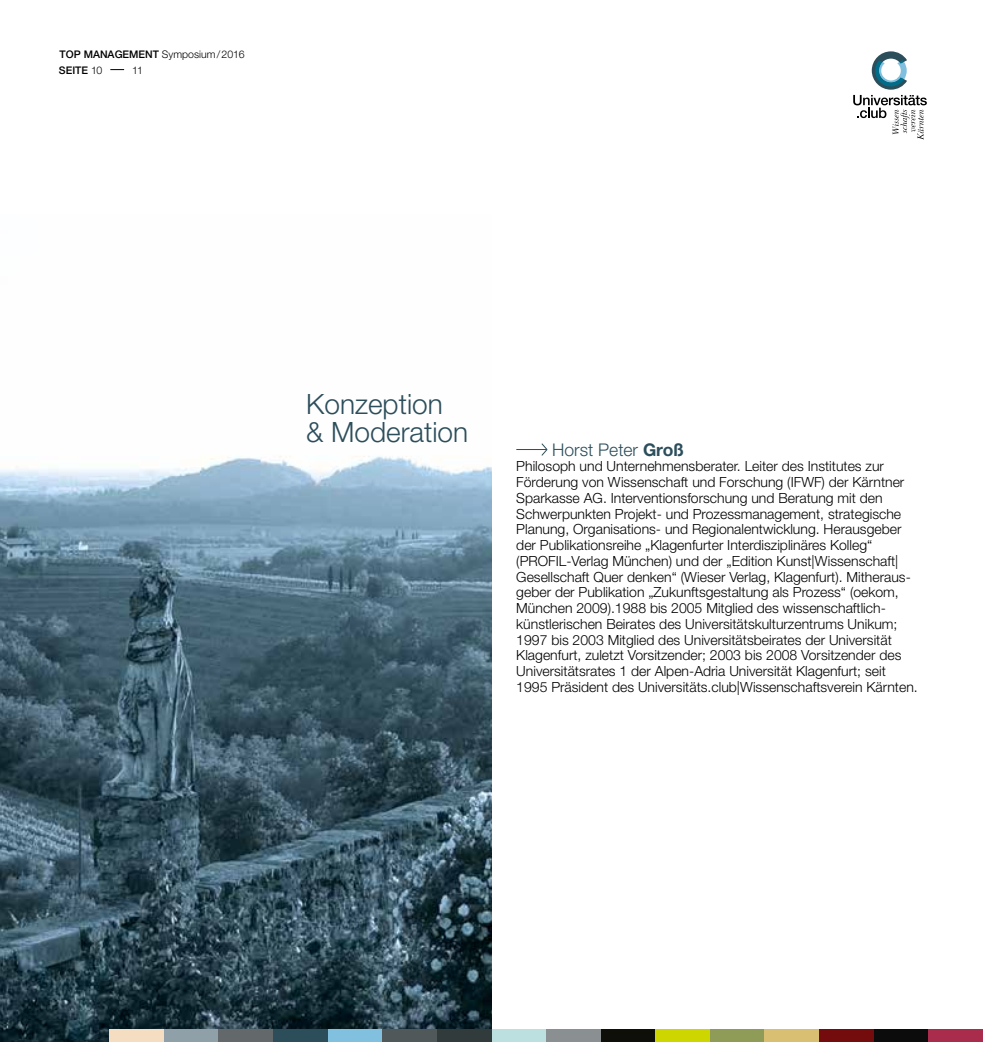
<style>
.page{position:relative;width:983px;height:1042px;background:#fff}
.page>*{position:absolute;margin:0;border:0;box-sizing:border-box;transform-origin:0 0}
.t1{font:300 28px/28px "Helvetica Neue LT Std";color:#2c4e5b}
.t2{font:300 17.5px "Helvetica Neue LT Std";color:#2c4e5b}
.t3{font:300 14px/15.8px "Helvetica Neue LT Std";color:#000}
.t4{font:300 10.5px "Helvetica Neue LT Std";color:#000}
.t5{font:500 10.5px "Helvetica Neue";color:#000}
.s1{font-family:"Helvetica Neue";font-weight:500}
.s2{font-family:"Helvetica Neue LT Std";font-weight:300}
.s3{font-family:"Helvetica Neue";font-weight:700}
</style>
<div class="page">
<img style="left:0;top:456px;width:491px;height:586px">
<div style="left:927px;top:1029px;width:55px;height:13px;background:#a92c4d"></div>
<div style="left:873px;top:1029px;width:54px;height:13px;background:#0c0c0d"></div>
<div style="left:818px;top:1029px;width:55px;height:13px;background:#740b0c"></div>
<div style="left:764px;top:1029px;width:54px;height:13px;background:#d9bf72"></div>
<div style="left:709px;top:1029px;width:55px;height:13px;background:#8e9c58"></div>
<div style="left:655px;top:1029px;width:54px;height:13px;background:#ced600"></div>
<div style="left:600px;top:1029px;width:55px;height:13px;background:#0f0f0a"></div>
<div style="left:545px;top:1029px;width:55px;height:13px;background:#8a8f91"></div>
<div style="left:491px;top:1029px;width:54px;height:13px;background:#bce0e0"></div>
<div style="left:382px;top:1029px;width:54px;height:13px;background:#51585a"></div>
<div style="left:327px;top:1029px;width:55px;height:13px;background:#81c0de"></div>
<div style="left:273px;top:1029px;width:54px;height:13px;background:#2c4e5b"></div>
<div style="left:218px;top:1029px;width:55px;height:13px;background:#63696a"></div>
<div style="left:164px;top:1029px;width:54px;height:13px;background:#8fa0a8"></div>
<div style="left:109px;top:1029px;width:55px;height:13px;background:#f4ddc1"></div>
<div style="left:436px;top:1029px;width:55px;height:13px;background:#313b3c"></div>
<hr style="left:516px;top:449px;width:30px;height:1px;background:#2c4e5b">
<svg style="left:541px;top:443px;width:6px;height:13px"></svg>
<svg style="left:110px;top:69px;width:14px;height:1px"></svg>
<svg style="left:853px;top:51px;width:73px;height:89px"></svg>
<p class="t4" style="left:60px;top:48px;width:186px"><span class="s1">TOP MANAGEMENT</span> Symposium/2016</p>
<p class="t5" style="left:59px;top:64px;width:45px">SEITE <span class="s2">10</span></p>
<p class="t4" style="left:132px;top:63px;width:12px">11</p>
<h1 class="t1" style="left:306px;top:389px;width:163px">Konzeption<br>&amp; Moderation</h1>
<p class="t2" style="left:552px;top:439px;width:133px">Horst Peter <span class="s3">Groß</span></p>
<p class="t3" style="left:516px;top:458px;width:403px">Philosoph und Unternehmensberater. Leiter des Institutes zur Förderung von Wissenschaft und Forschung (IFWF) der Kärntner Sparkasse AG. Interventionsforschung und Beratung mit den Schwerpunkten Projekt- und Prozessmanagement, strategische Planung, Organisations- und Regionalentwicklung. Herausgeber der Publikationsreihe „Klagenfurter Interdisziplinäres Kolleg“ (PROFIL-Verlag München) und der „Edition Kunst|Wissenschaft| Gesellschaft Quer denken“ (Wieser Verlag, Klagenfurt). Mitheraus&shy;geber der Publikation „Zukunftsgestaltung als Prozess“ (oekom, München 2009).1988 bis 2005 Mitglied des wissenschaftlich&shy;künstlerischen Beirates des Universitätskulturzentrums Unikum; 1997 bis 2003 Mitglied des Universitätsbeirates der Universität Klagenfurt, zuletzt Vorsitzender; 2003 bis 2008 Vorsitzender des Universitätsrates 1 der Alpen-Adria Universität Klagenfurt; seit 1995 Präsident des Universitäts.club|Wissenschaftsverein Kärnten.</p>
</div>
